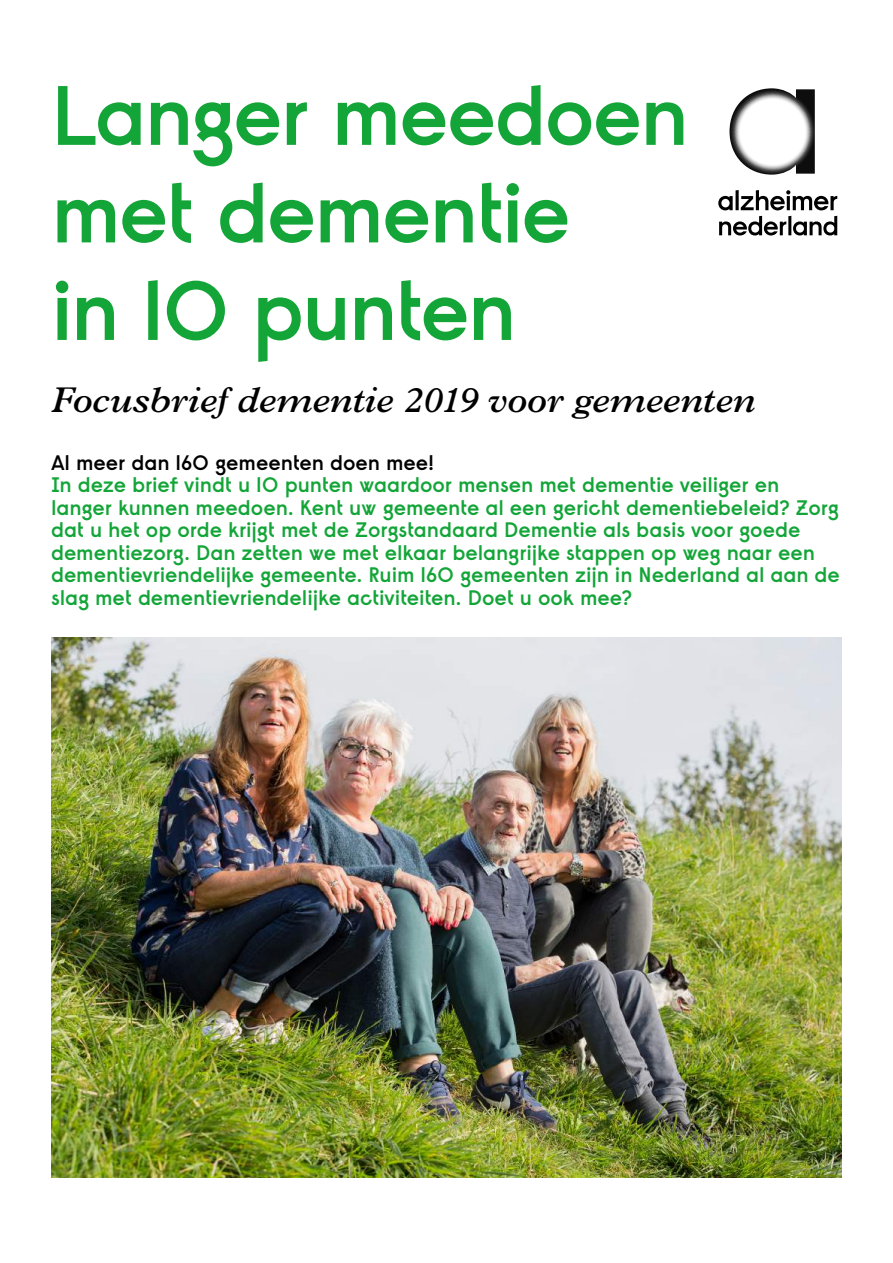
<style>
.page{position:relative;width:893px;height:1263px;background:#fff}
.page>*{position:absolute;margin:0;border:0;box-sizing:border-box;transform-origin:0 0}
.t1{font:600 84px/97.5px "Raisonne AN";letter-spacing:-.03em;color:#13a538}
.t2{font:italic 600 36px "Plantin MT Std";letter-spacing:.005em;color:#000}
.t3{font:600 21px/22.5px "Raisonne AN";letter-spacing:-.005em;color:#13a538}
.t4{font:600 21px "Raisonne AN";letter-spacing:-.005em;color:#000}
</style>
<div class="page">
<img style="left:51px;top:638px;width:791px;height:540px">
<svg style="left:718px;top:196px;width:15px;height:14px"></svg>
<svg style="left:735px;top:190px;width:4px;height:20px"></svg>
<svg style="left:741px;top:190px;width:96px;height:20px"></svg>
<svg style="left:719px;top:216px;width:67px;height:19px"></svg>
<hr style="left:788px;top:216px;width:3px;height:19px;background:#000">
<svg style="left:793px;top:216px;width:44px;height:19px"></svg>
<svg style="left:729px;top:88px;width:86px;height:87px"></svg>
<h1 class="t1" style="left:51px;top:65px;width:639px">Langer meedoen met dementie<br>in 10 punten</h1>
<h2 class="t2" style="left:51px;top:379px;width:706px">Focusbrief dementie 2019 voor gemeenten</h2>
<p class="t4" style="left:51px;top:449px;width:385px">Al meer dan 160 gemeenten doen mee!</p>
<p class="t3" style="left:51px;top:473px;width:790px">In deze brief vindt u 10 punten waardoor mensen met dementie veiliger en langer kunnen meedoen. Kent uw gemeente al een gericht dementiebeleid? Zorg dat u het op orde krijgt met de Zorgstandaard Dementie als basis voor goede dementiezorg. Dan zetten we met elkaar belangrijke stappen op weg naar een dementievriendelijke gemeente. Ruim 160 gemeenten zijn in Nederland al aan de slag met dementievriendelijke activiteiten. Doet u ook mee?</p>
</div>
